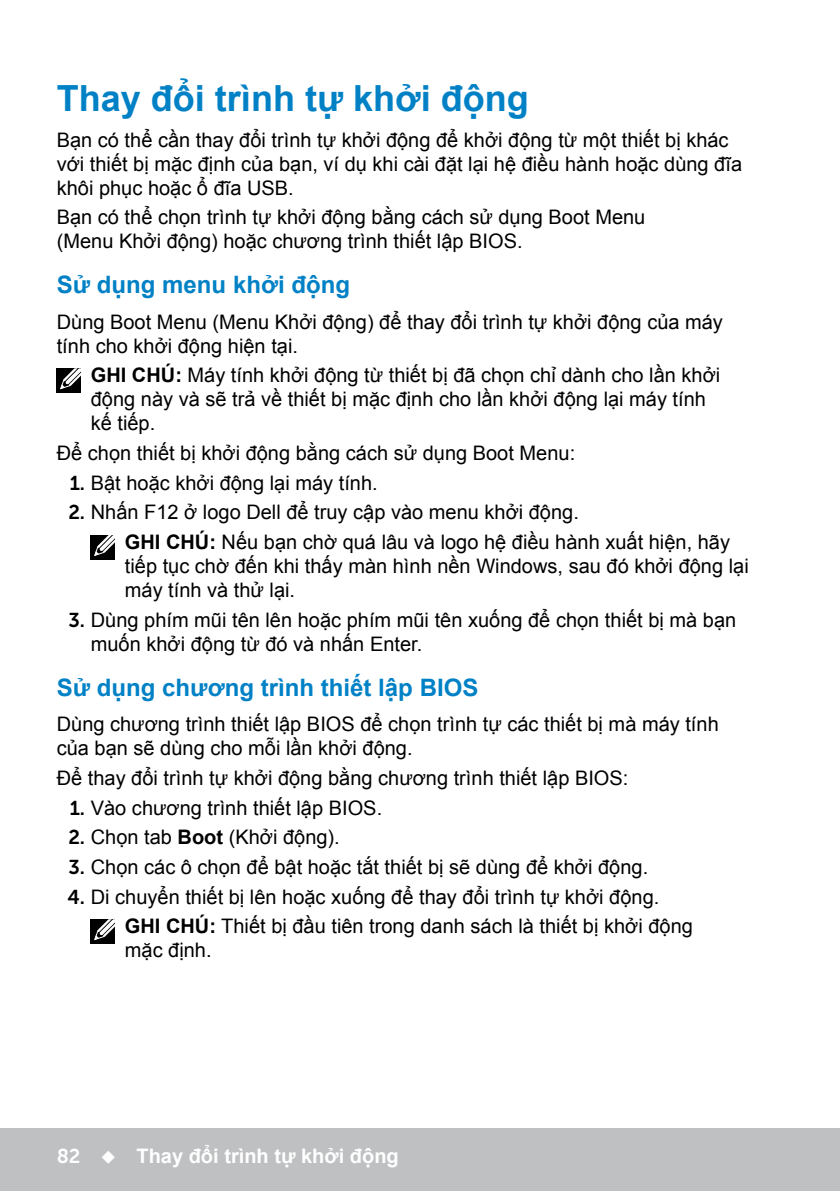
<style>
.page{position:relative;width:840px;height:1191px;background:#fff}
.page>*{position:absolute;margin:0;border:0;box-sizing:border-box;transform-origin:0 0}
.Head1{font:700 36px "Arial";color:#0081c6}
.Head2{font:700 24px "Arial";color:#0081c6}
.Paragraph{font:20px/24px "Arial";color:#000}
.Note_indent{font:20px/24px "Arial";color:#000}
.Note{font:20px/24px "Arial";color:#000}
.t1{font:700 20px "Arial";color:#fff}
.s1{font-weight:700}
.s2{font-family:"Museo Sans For Dell 700"}
.s3{font-family:"Museo Sans For Dell 700";font-weight:400}
</style>
<div class="page">
<div style="left:0;top:1128px;width:839px;height:63px;background:#bec0c2"></div>
<div style="left:57px;top:368px;width:24px;height:25px;background:#000"></div>
<svg style="left:60px;top:368px;width:21px;height:22px"></svg>
<div style="left:91px;top:535px;width:24px;height:24px;background:#000"></div>
<svg style="left:94px;top:535px;width:21px;height:21px"></svg>
<div style="left:91px;top:919px;width:24px;height:24px;background:#000"></div>
<svg style="left:94px;top:919px;width:21px;height:22px"></svg>
<p class="Head1" style="left:57px;top:75px;width:473px">Thay đổi trình tự khởi động</p>
<p class="Paragraph" style="left:57px;top:128px;width:686px">Bạn có thể cần thay đổi trình tự khởi động để khởi động từ một thiết bị khác với thiết bị mặc định của bạn, ví dụ khi cài đặt lại hệ điều hành hoặc dùng đĩa khôi phục hoặc ổ đĩa USB.</p>
<p class="Paragraph" style="left:57px;top:205px;width:589px">Bạn có thể chọn trình tự khởi động bằng cách sử dụng Boot Menu (Menu Khởi động) hoặc chương trình thiết lập BIOS.</p>
<p class="Head2" style="left:57px;top:269px;width:295px">Sử dụng menu khởi động</p>
<p class="Paragraph" style="left:57px;top:310px;width:667px">Dùng Boot Menu (Menu Khởi động) để thay đổi trình tự khởi động của máy tính cho khởi động hiện tại.</p>
<p class="Note" style="left:91px;top:363px;width:630px"><span class="s1">GHI CHÚ:</span> Máy tính khởi động từ thiết bị đã chọn chỉ dành cho lần khởi động này và sẽ trả về thiết bị mặc định cho lần khởi động lại máy tính kế tiếp.</p>
<p class="Paragraph" style="left:57px;top:441px;width:519px">Để chọn thiết bị khởi động bằng cách sử dụng Boot Menu:</p>
<p class="Paragraph" style="left:70px;top:471px;width:309px"><span class="s2">1.</span> Bật hoặc khởi động lại máy tính.</p>
<p class="Paragraph" style="left:68px;top:500px;width:511px"><span class="s2">2.</span> Nhấn F12 ở logo Dell để truy cập vào menu khởi động.</p>
<p class="Note_indent" style="left:125px;top:530px;width:625px"><span class="s1">GHI CHÚ:</span> Nếu bạn chờ quá lâu và logo hệ điều hành xuất hiện, hãy tiếp tục chờ đến khi thấy màn hình nền Windows, sau đó khởi động lại máy tính và thử lại.</p>
<p class="Paragraph" style="left:91px;top:608px;width:646px;text-indent:-22px"><span class="s2">3.</span> Dùng phím mũi tên lên hoặc phím mũi tên xuống để chọn thiết bị mà bạn muốn khởi động từ đó và nhấn Enter.</p>
<p class="Head2" style="left:57px;top:671px;width:423px">Sử dụng chương trình thiết lập BIOS</p>
<p class="Paragraph" style="left:57px;top:712px;width:663px">Dùng chương trình thiết lập BIOS để chọn trình tự các thiết bị mà máy tính của bạn sẽ dùng cho mỗi lần khởi động.</p>
<p class="Paragraph" style="left:57px;top:766px;width:573px">Để thay đổi trình tự khởi động bằng chương trình thiết lập BIOS:</p>
<p class="Paragraph" style="left:70px;top:795px;width:314px"><span class="s2">1.</span> Vào chương trình thiết lập BIOS.</p>
<p class="Paragraph" style="left:68px;top:825px;width:273px"><span class="s2">2.</span> Chọn tab <span class="s1">Boot</span> (Khởi động).</p>
<p class="Paragraph" style="left:68px;top:855px;width:581px"><span class="s2">3.</span> Chọn các ô chọn để bật hoặc tắt thiết bị sẽ dùng để khởi động.</p>
<p class="Paragraph" style="left:67px;top:885px;width:593px"><span class="s2">4.</span> Di chuyển thiết bị lên hoặc xuống để thay đổi trình tự khởi động.</p>
<p class="Note_indent" style="left:125px;top:914px;width:569px"><span class="s1">GHI CHÚ:</span> Thiết bị đầu tiên trong danh sách là thiết bị khởi động mặc định.</p>
<p class="t1" style="left:57px;top:1142px;width:343px"><span class="s3">82</span> ◆ Thay đổi trình tự khởi động</p>
</div>
